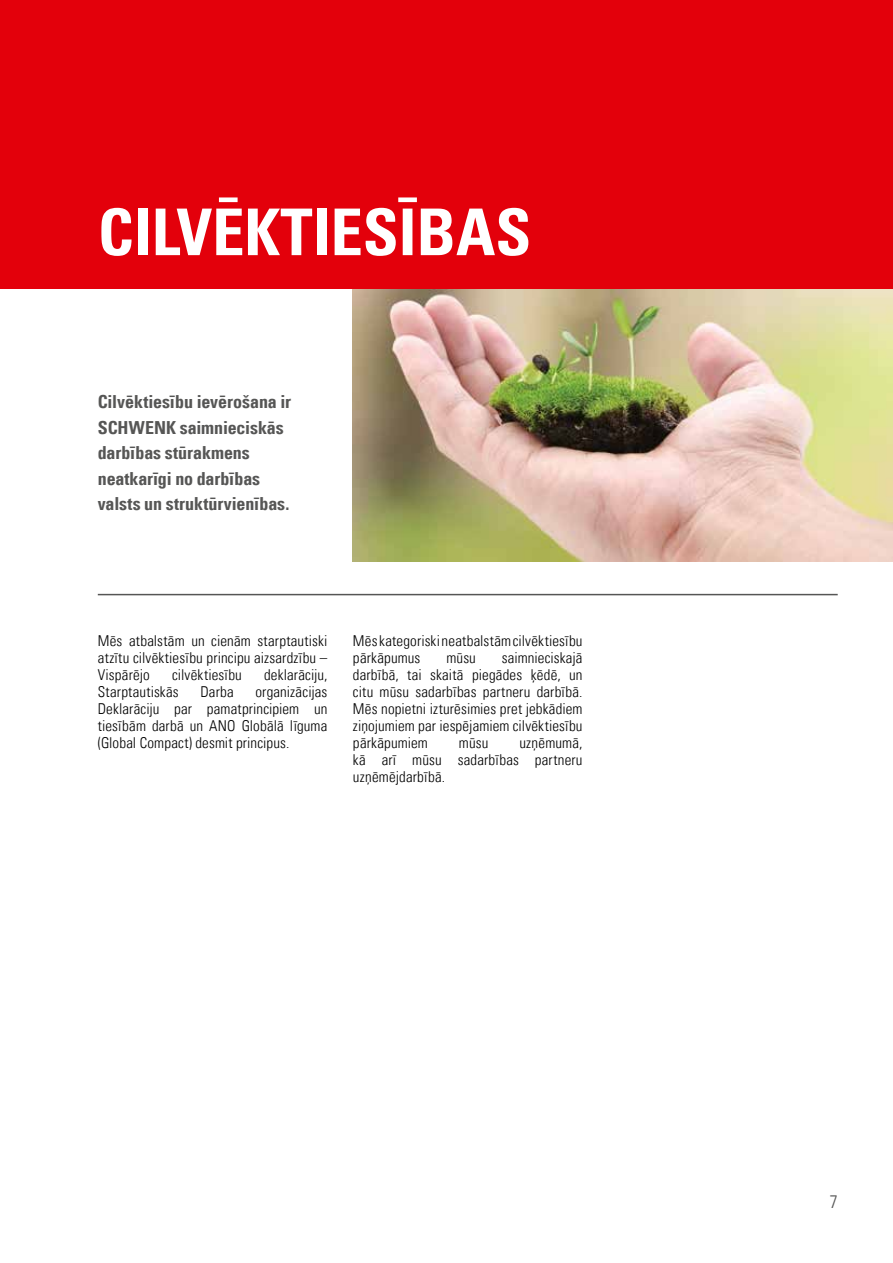
<style>
.page{position:relative;width:893px;height:1263px;background:#fff}
.page>*{position:absolute;margin:0;border:0;box-sizing:border-box;transform-origin:0 0}
.t1{font:64.5px "Univers Com 67 Bold Cond";color:#fff}
.t2{font:18px/25.5px "Univers Com 67 Bold Cond";letter-spacing:-.01em;color:#565655}
.t3{font:18px "Univers Com 47 Light Cond";color:#565655}
.t4{font:15px/17px "Univers Com 47 Light Cond";letter-spacing:.01em;color:#000;text-align:justify}
</style>
<div class="page">
<div style="left:0;top:0;width:893px;height:289px;background:#e3000b"></div>
<img style="left:353px;top:289px;width:540px;height:272px">
<hr style="left:98px;top:594px;width:740px;height:1px;background:#565655">
<h1 class="t1" style="left:98px;top:193px;width:178px">CILVĒKTIES</h1>
<h1 class="t1" style="left:399px;top:193px;width:95px">ĪBAS</h1>
<p class="t2" style="left:98px;top:389px;width:195px">Cilvēktiesību ievērošana ir<br>SCHWENK saimnieciskās darbības stūrakmens neatkarīgi no darbības valsts un struktūrvienības.</p>
<p class="t4" style="left:98px;top:633px;width:231px">Mēs atbalstām un cienām starptautiski atzītu cilvēktiesību principu aizsardzību – Vispārējo</p>
<p class="t4" style="left:172px;top:667px;width:71px">cilvēktiesību</p>
<p class="t4" style="left:264px;top:667px;width:65px">deklarāciju,</p>
<p class="t4" style="left:98px;top:684px;width:83px">Starptautiskās</p>
<p class="t4" style="left:200px;top:684px;width:35px">Darba</p>
<p class="t4" style="left:98px;top:684px;width:231px;text-indent:158px">organizācijas Deklarāciju par pamatprincipiem un tiesībām darbā un ANO Globālā līguma (Global Compact) desmit principus.</p>
<p class="t4" style="left:353px;top:633px;width:231px">Mēs kategoriski neatbalstām cilvēktiesību pārkāpumus</p>
<p class="t4" style="left:353px;top:650px;width:231px;text-indent:149px">saimnieciskajā darbībā, tai skaitā piegādes ķēdē, un citu mūsu sadarbības partneru darbībā.<br>Mēs nopietni izturēsimies pret jebkādiem ziņojumiem par iespējamiem cilvēktiesību pārkāpumiem</p>
<p class="t4" style="left:446px;top:650px;width:31px">mūsu</p>
<p class="t4" style="left:353px;top:735px;width:231px;text-indent:166px">uzņēmumā, kā arī mūsu sadarbības partneru uzņēmējdarbībā.</p>
<p class="t4" style="left:459px;top:735px;width:31px">mūsu</p>
<p class="t3" style="left:830px;top:1190px;width:9px">7</p>
</div>
